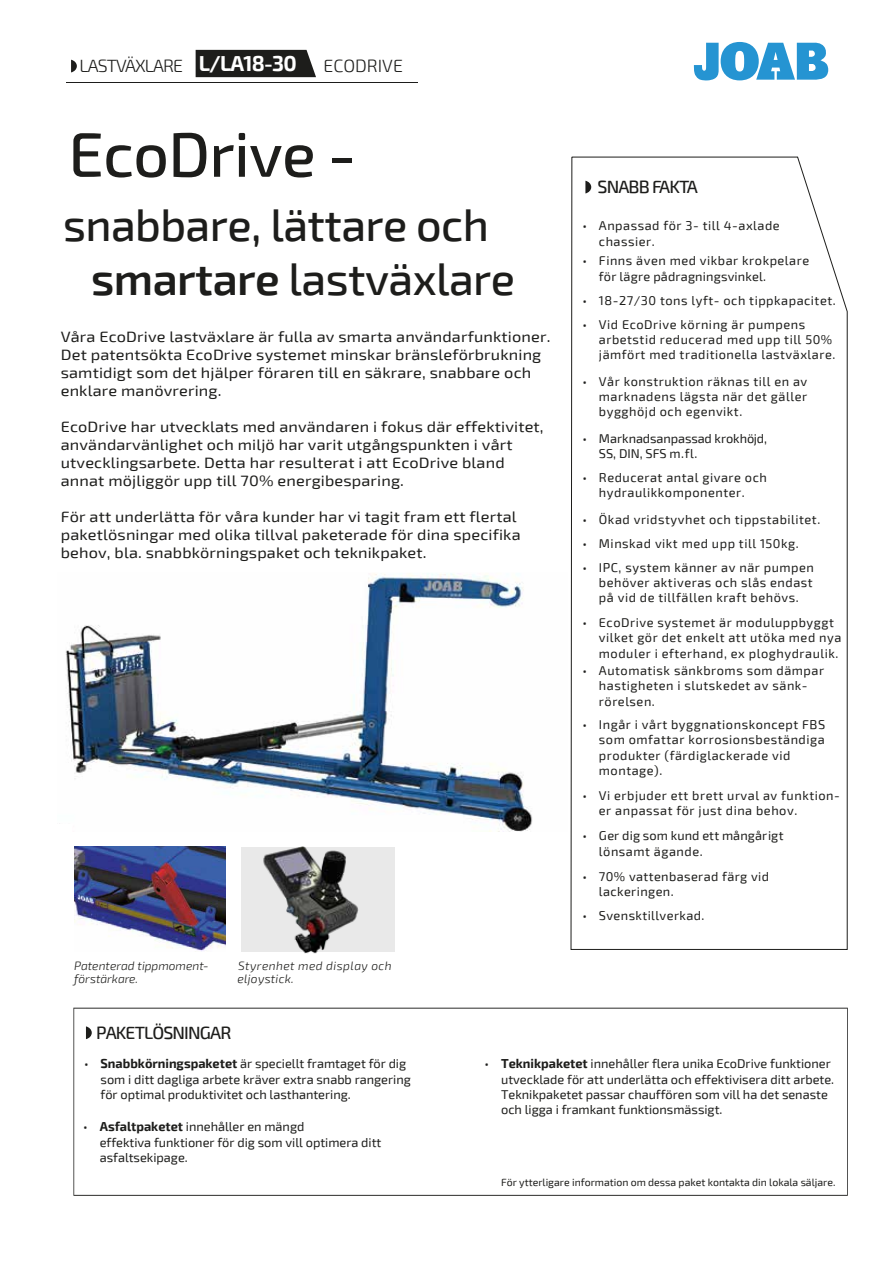
<style>
.page{position:relative;width:893px;height:1263px;background:#fff}
.page>*{position:absolute;margin:0;border:0;box-sizing:border-box;transform-origin:0 0}
.t1{font:500 63px "Exo 2";letter-spacing:-.015em;color:#1d1d1b}
.t2{font:500 45px/54px "Exo 2";letter-spacing:-.015em;color:#1d1d1b}
.t3{font:700 21.15px "Exo 2";letter-spacing:-.035em;color:#fff}
.t4{font:500 17.7px "Exo 2";letter-spacing:-.05em;color:#1d1d1b}
.t5{font:300 17.7px "Exo 2";letter-spacing:-.05em;color:#1d1d1b}
.t6{font:300 17.7px "Exo 2";color:#1d1d1b}
.t7{font:15px/18px "Exo 2";letter-spacing:.01em;color:#1d1d1b;scale:1.09 1}
.t8{font:12.75px/15.3px "Exo 2";letter-spacing:.04em;color:#1d1d1b}
.t9{font:12.75px/15.3px "Exo 2";color:#1d1d1b}
.t10{font:italic 300 12.15px "Exo 2";letter-spacing:.02em;color:#1d1d1b}
.t11{font:italic 300 12px/13.5px "Exo 2";letter-spacing:.01em;color:#1d1d1b}
.t12{font:italic 300 12px "Exo 2";letter-spacing:.035em;color:#1d1d1b}
.t13{font:10.5px "Exo 2";color:#1d1d1b}
.s1{font-weight:600}
.s2{font-weight:700}
</style>
<div class="page">
<img style="left:75px;top:847px;width:150px;height:104px">
<div style="left:241px;top:847px;width:154px;height:104px;background:#e9e9e9"></div>
<img style="left:260px;top:847px;width:102px;height:107px">
<div style="left:196px;top:50px;width:120px;height:27px;background:#1d1d1b"></div>
<hr style="left:66px;top:82px;width:352px;height:1px;background:#1d1d1b">
<svg style="left:71px;top:60px;width:6px;height:12px"></svg>
<svg style="left:694px;top:42px;width:134px;height:38px"></svg>
<svg style="left:570px;top:156px;width:278px;height:794px"></svg>
<svg style="left:73px;top:1008px;width:775px;height:188px"></svg>
<svg style="left:86px;top:1026px;width:6px;height:13px"></svg>
<img style="left:65px;top:573px;width:468px;height:259px">
<div style="left:56px;top:824px;width:16px;height:12px;background:#fff"></div>
<h3 class="t3" style="left:199px;top:51px;width:100px">L/LA18-30</h3>
<h3 class="t5" style="left:79px;top:56px;width:105px">LASTVÄXLARE</h3>
<h3 class="t6" style="left:323px;top:56px;width:81px">ECODRIVE</h3>
<h1 class="t1" style="left:69px;top:118px;width:289px">EcoDrive -</h1>
<h2 class="t2" style="left:91px;top:199px;width:425px;text-indent:-28px">snabbare, lättare och <span class="s1">smartare</span> lastväxlare</h2>
<p class="t7" style="left:61px;top:328px;width:451px">Våra EcoDrive lastväxlare är fulla av smarta användarfunktioner.<br>Det patentsökta EcoDrive systemet minskar bränsleförbrukning samtidigt som det hjälper föraren till en säkrare, snabbare och enklare manövrering.</p>
<p class="t7" style="left:61px;top:418px;width:444px">EcoDrive har utvecklats med användaren i fokus där effektivitet, användarvänlighet och miljö har varit utgångspunkten i vårt utvecklingsarbete. Detta har resulterat i att EcoDrive bland annat möjliggör upp till 70% energibesparing.</p>
<p class="t7" style="left:61px;top:508px;width:423px">För att underlätta för våra kunder har vi tagit fram ett flertal paketlösningar med olika tillval paketerade för dina specifika behov, bla. snabbkörningspaket och teknikpaket.</p>
<p class="t11" style="left:74px;top:959px;width:136px">Patenterad tippmoment&shy;förstärkare.</p>
<p class="t12" style="left:238px;top:959px;width:155px">Styrenhet med display och</p>
<p class="t10" style="left:238px;top:972px;width:58px">eljoystick.</p>
<h3 class="t4" style="left:597px;top:176px;width:102px">SNABB FAKTA</h3>
<p class="t8" style="left:599px;top:217px;width:182px;line-height:16.5px;text-indent:-16px">• Anpassad för 3- till 4-axlade chassier.</p>
<p class="t8" style="left:599px;top:252px;width:212px;line-height:16.5px;text-indent:-16px">• Finns även med vikbar krokpelare för lägre pådragningsvinkel.</p>
<p class="t8" style="left:582px;top:293px;width:255px">• 18-27/30 tons lyft- och tippkapacitet.</p>
<p class="t8" style="left:599px;top:317px;width:238px;text-indent:-16px">• Vid EcoDrive körning är pumpens arbetstid reducerad med upp till 50% jämfört med traditionella lastväxlare.</p>
<p class="t8" style="left:599px;top:374px;width:210px;text-align:justify;text-indent:-16px">• Vår konstruktion räknas till en av marknadens lägsta när det gäller bygghöjd och egenvikt.</p>
<p class="t9" style="left:599px;top:431px;width:170px;text-indent:-17px">• Marknadsanpassad krokhöjd,<br>SS, DIN, SFS m.fl.</p>
<p class="t8" style="left:582px;top:470px;width:186px;text-align:center">• Reducerat antal givare och hydraulikkomponenter.</p>
<p class="t8" style="left:582px;top:512px;width:239px">• Ökad vridstyvhet och tippstabilitet.</p>
<p class="t8" style="left:582px;top:536px;width:218px">• Minskad vikt med upp till 150kg.</p>
<p class="t8" style="left:599px;top:560px;width:217px;text-align:justify;text-indent:-16px">• IPC, system känner av när pumpen behöver aktiveras och slås endast på vid de tillfällen kraft behövs.</p>
<p class="t8" style="left:599px;top:615px;width:244px;text-indent:-16px">• EcoDrive systemet är moduluppbyggt vilket gör det enkelt att utöka med nya moduler i efterhand, ex ploghydraulik.</p>
<p class="t8" style="left:599px;top:663px;width:227px;text-indent:-16px">• Automatisk sänkbroms som dämpar hastigheten i slutskedet av sänk&shy;rörelsen.</p>
<p class="t8" style="left:599px;top:717px;width:228px;text-indent:-16px">• Ingår i vårt byggnationskoncept FBS som omfattar korrosionsbeständiga produkter (färdiglackerade vid montage).</p>
<p class="t8" style="left:599px;top:788px;width:242px;text-indent:-16px">• Vi erbjuder ett brett urval av funktion&shy;er anpassat för just dina behov.</p>
<p class="t8" style="left:599px;top:828px;width:186px;text-indent:-16px">• Ger dig som kund ett mångårigt lönsamt ägande.</p>
<p class="t8" style="left:599px;top:869px;width:172px;text-indent:-16px">• 70% vattenbaserad färg vid lackeringen.</p>
<p class="t8" style="left:582px;top:908px;width:123px">• Svensktillverkad.</p>
<h3 class="t4" style="left:96px;top:1022px;width:137px">PAKETLÖSNINGAR</h3>
<p class="t9" style="left:101px;top:1056px;width:312px;text-indent:-16px">• <span class="s2">Snabbkörningspaketet</span> är speciellt framtaget för dig som i ditt dagliga arbete kräver extra snabb rangering för optimal produktivitet och lasthantering.</p>
<p class="t9" style="left:501px;top:1056px;width:335px;text-indent:-16px">• <span class="s2">Teknikpaketet</span> innehåller flera unika EcoDrive funktioner utvecklade för att underlätta och effektivisera ditt arbete.<br>Teknikpaketet passar chauffören som vill ha det senaste och ligga i framkant funktionsmässigt.</p>
<p class="t9" style="left:100px;top:1119px;width:283px;text-indent:-16px">• <span class="s2">Asfaltpaketet</span> innehåller en mängd<br>effektiva funktioner för dig som vill optimera ditt asfaltsekipage.</p>
<p class="t13" style="left:501px;top:1176px;width:336px">För ytterligare information om dessa paket kontakta din lokala säljare.</p>
</div>
